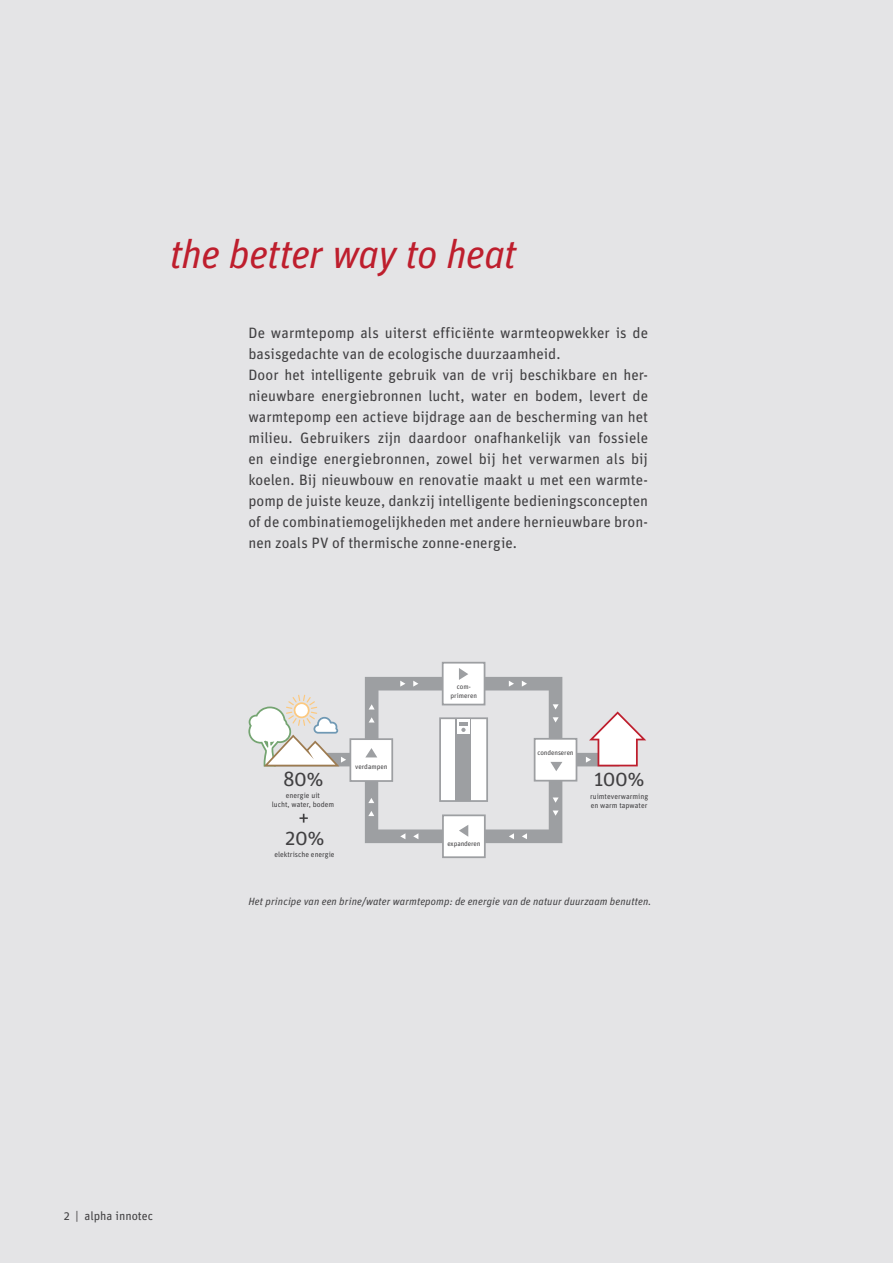
<style>
.page{position:relative;width:893px;height:1263px;background:#e4e4e6}
.page>*{position:absolute;margin:0;border:0;box-sizing:border-box;transform-origin:0 0}
.t1{font:italic 40.2px "Unit Pro";letter-spacing:-.015em;color:#be1e2d}
.t2{font:20.55px "Unit Pro";letter-spacing:-.025em;color:#414042}
.t3{font:15px/21px "Unit Pro";letter-spacing:.005em;color:#414042}
.t4{font:12px "Unit Pro";color:#414042}
.t5{font:italic 10.5px "Unit Pro";letter-spacing:.01em;color:#414042}
.t6{font:7.5px/9px "Unit Pro";color:#414042;text-align:center}
.t7{font:6.9px/8.2px "Unit Pro";letter-spacing:-.01em;color:#414042;text-align:center}
</style>
<div class="page">
<div style="left:443px;top:663px;width:42px;height:41px;background:#fff"></div>
<div style="left:442px;top:662px;width:43px;height:43px;border:2px solid #9d9fa2"></div>
<div style="left:443px;top:815px;width:42px;height:42px;background:#fff"></div>
<div style="left:442px;top:814px;width:44px;height:44px;border:2px solid #9d9fa2"></div>
<svg style="left:248px;top:668px;width:398px;height:175px"></svg>
<h1 class="t1" style="left:170px;top:226px;width:348px">the better way to heat</h1>
<p class="t3" style="left:248px;top:321px;width:401px">De warmtepomp als uiterst efficiënte warmteopwekker is de basisgedachte van de ecologische duurzaamheid.<br>Door het intelligente gebruik van de vrij beschikbare en her&shy;nieuwbare energiebronnen lucht, water en bodem, levert de warmtepomp een actieve bijdrage aan de bescherming van het milieu. Gebruikers zijn daardoor onafhankelijk van fossiele en eindige energiebronnen, zowel bij het verwarmen als bij koelen. Bij nieuwbouw en renovatie maakt u met een warmte&shy;pomp de juiste keuze, dankzij intelligente bedieningsconcepten of de combinatiemogelijkheden met andere hernieuwbare bron&shy;nen zoals PV of thermische zonne-energie.</p>
<h2 class="t2" style="left:283px;top:764px;width:42px">80%</h2>
<p class="t6" style="left:272px;top:790px;width:64px">energie uit<br>lucht, water, bodem</p>
<h2 class="t2" style="left:285px;top:824px;width:41px">20%</h2>
<p class="t6" style="left:274px;top:849px;width:62px">elektrische energie</p>
<p class="t7" style="left:355px;top:762px;width:34px">verdampen</p>
<p class="t7" style="left:451px;top:682px;width:28px">com&shy;primeren</p>
<p class="t7" style="left:447px;top:839px;width:35px">expanderen</p>
<p class="t7" style="left:538px;top:748px;width:37px">condenseren</p>
<h2 class="t2" style="left:594px;top:765px;width:52px">100%</h2>
<p class="t6" style="left:590px;top:791px;width:60px;text-align:left">ruimteverwarming en warm tapwater</p>
<p class="t5" style="left:248px;top:894px;width:405px">Het principe van een brine/water warmtepomp: de energie van de natuur duurzaam benutten.</p>
<p class="t4" style="left:64px;top:1207px;width:91px">2 | alpha innotec</p>
</div>
